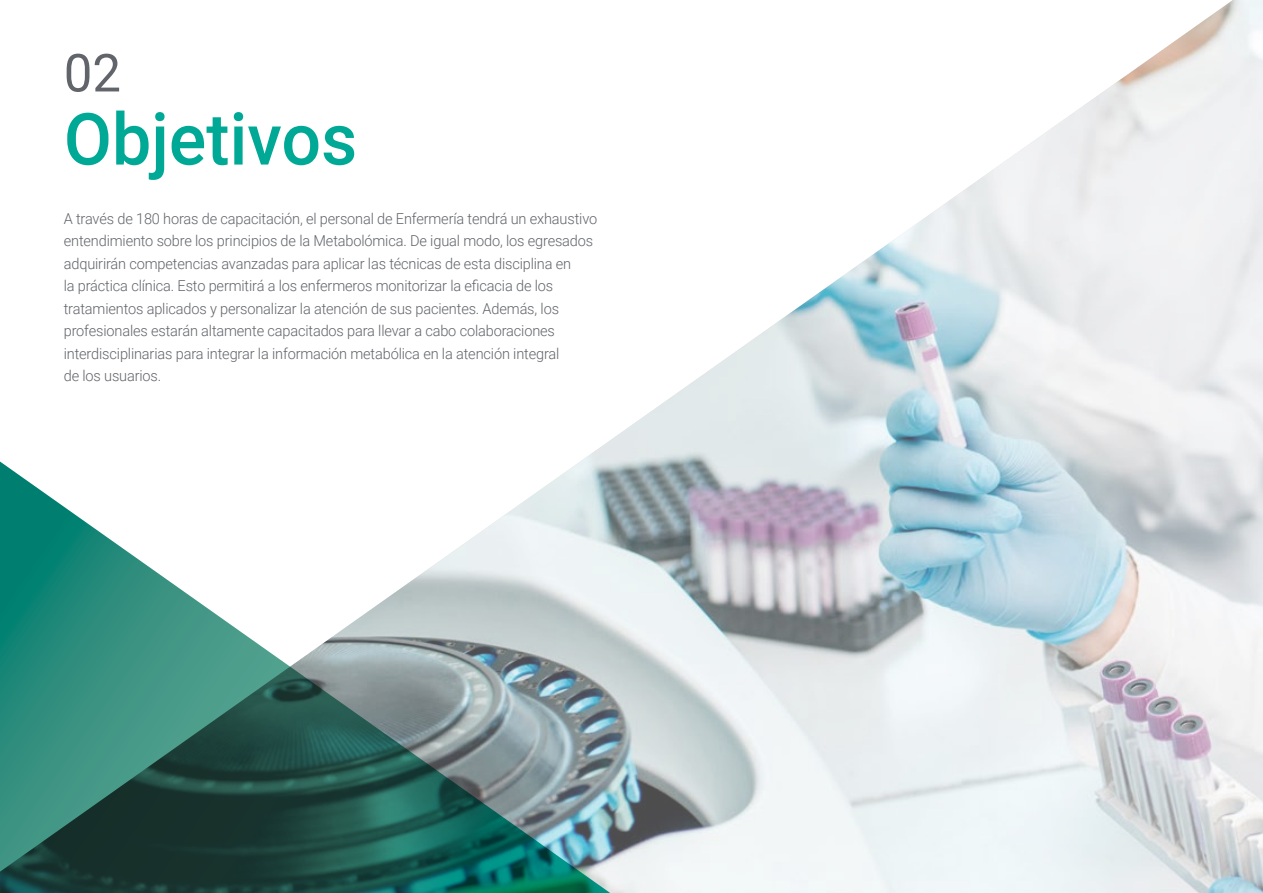
<style>
.page{position:relative;width:1263px;height:893px;background:#fff}
.page>*{position:absolute;margin:0;border:0;box-sizing:border-box;transform-origin:0 0}
.t1{font:500 72px "Roboto";color:#00a996}
.t2{font:52.5px "Roboto";color:#61646a}
.t3{font:300 15px/22.5px "Roboto";letter-spacing:-.01em;color:#61646a}
</style>
<div class="page">
<img style="left:602px;top:0;width:661px;height:893px">
<svg style="left:0;top:446px;width:640px;height:447px"></svg>
<h2 class="t2" style="left:64px;top:36px;width:59px">02</h2>
<h1 class="t1" style="left:64px;top:89px;width:295px">Objetivos</h1>
<p class="t3" style="left:64px;top:207px;width:535px">A través de 180 horas de capacitación, el personal de Enfermería tendrá un exhaustivo entendimiento sobre los principios de la Metabolómica. De igual modo, los egresados adquirirán competencias avanzadas para aplicar las técnicas de esta disciplina en<br>la práctica clínica. Esto permitirá a los enfermeros monitorizar la eficacia de los tratamientos aplicados y personalizar la atención de sus pacientes. Además, los profesionales estarán altamente capacitados para llevar a cabo colaboraciones interdisciplinarias para integrar la información metabólica en la atención integral<br>de los usuarios.</p>
</div>
